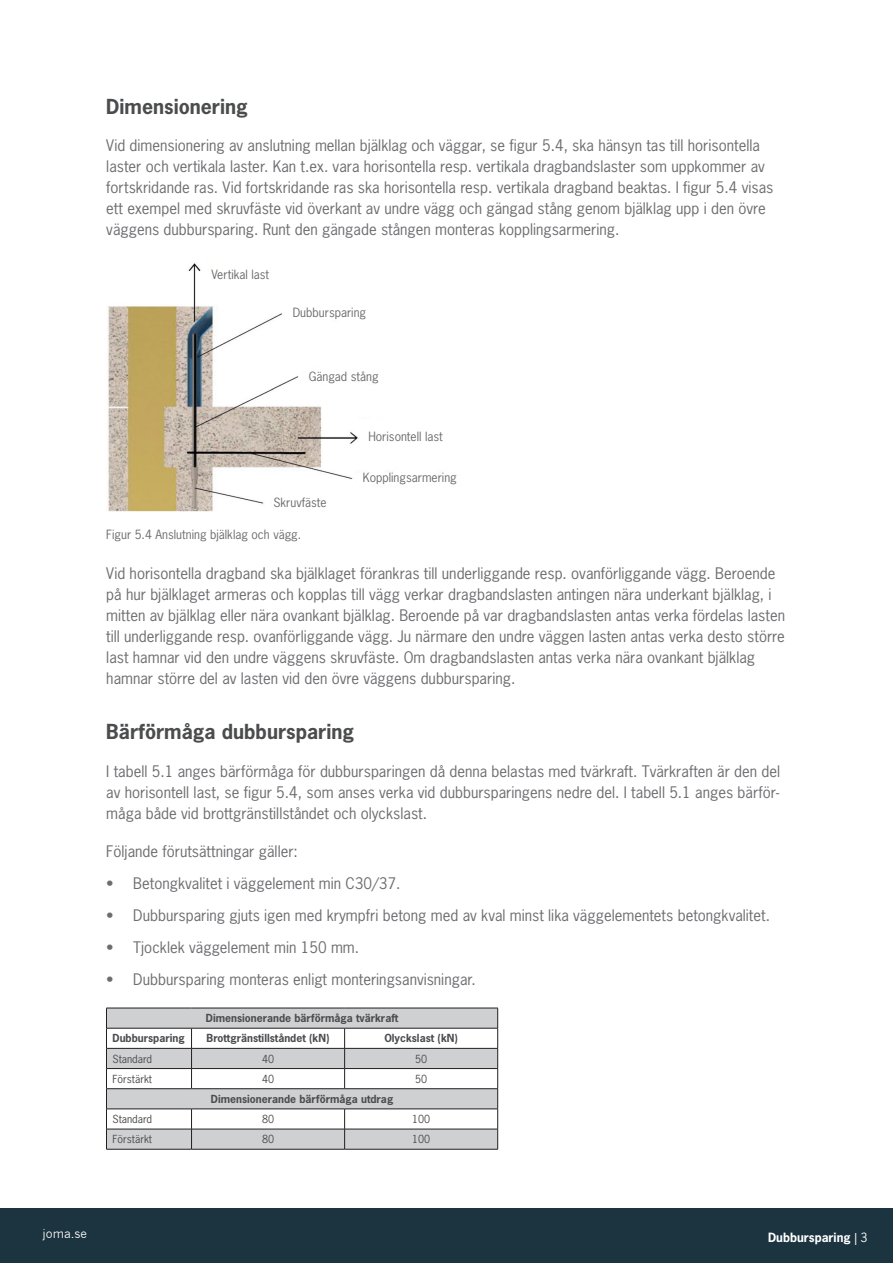
<style>
.page{position:relative;width:893px;height:1263px;background:#fff}
.page>*{position:absolute;margin:0;border:0;box-sizing:border-box;transform-origin:0 0}
.Underrubrik_2{font:700 19.5px "News Gothic Std";color:#4b4c4d}
.Brödtext{font:15px/21px "News Gothic Std";color:#6c6d70}
.Bildtext{font:12px "News Gothic Std";color:#6c6d70}
.t1{font:700 12px "News Gothic Std";color:#fff}
.t2{font:12px "News Gothic";color:#fff}
.t3{font:700 10.5px "News Gothic Std";color:#4b4c4d}
.t4{font:10.5px "News Gothic Std";color:#4b4c4d}
.s1{font-weight:400}
</style>
<div class="page">
<div style="left:0;top:1208px;width:893px;height:55px;background:#1c3340"></div>
<img style="left:107px;top:263px;width:283px;height:249px">
<svg style="left:107px;top:1009px;width:390px;height:140px;fill:#cfd0d2"></svg>
<hr style="left:106px;top:1008px;width:86px;height:1px;background:#231f20">
<hr style="left:192px;top:1008px;width:153px;height:1px;background:#231f20">
<hr style="left:345px;top:1008px;width:153px;height:1px;background:#231f20">
<hr style="left:106px;top:1028px;width:86px;height:1px;background:#231f20">
<hr style="left:192px;top:1028px;width:153px;height:1px;background:#231f20">
<hr style="left:345px;top:1028px;width:153px;height:1px;background:#231f20">
<hr style="left:106px;top:1048px;width:86px;height:1px;background:#231f20">
<hr style="left:192px;top:1048px;width:153px;height:1px;background:#231f20">
<hr style="left:345px;top:1048px;width:153px;height:1px;background:#231f20">
<hr style="left:106px;top:1068px;width:86px;height:1px;background:#231f20">
<hr style="left:192px;top:1068px;width:153px;height:1px;background:#231f20">
<svg style="left:191px;top:1028px;width:1px;height:60px"></svg>
<hr style="left:345px;top:1068px;width:153px;height:1px;background:#231f20">
<svg style="left:344px;top:1028px;width:1px;height:60px"></svg>
<hr style="left:106px;top:1088px;width:86px;height:1px;background:#231f20">
<hr style="left:192px;top:1088px;width:153px;height:1px;background:#231f20">
<hr style="left:345px;top:1088px;width:153px;height:1px;background:#231f20">
<hr style="left:106px;top:1108px;width:86px;height:1px;background:#231f20">
<hr style="left:192px;top:1108px;width:153px;height:1px;background:#231f20">
<hr style="left:345px;top:1108px;width:153px;height:1px;background:#231f20">
<hr style="left:106px;top:1129px;width:86px;height:1px;background:#231f20">
<svg style="left:106px;top:1008px;width:1px;height:141px"></svg>
<hr style="left:192px;top:1129px;width:153px;height:1px;background:#231f20">
<svg style="left:191px;top:1109px;width:1px;height:40px"></svg>
<hr style="left:345px;top:1129px;width:153px;height:1px;background:#231f20">
<svg style="left:344px;top:1109px;width:1px;height:40px"></svg>
<svg style="left:497px;top:1008px;width:1px;height:141px"></svg>
<hr style="left:106px;top:1149px;width:86px;height:1px;background:#231f20">
<hr style="left:192px;top:1149px;width:153px;height:1px;background:#231f20">
<hr style="left:345px;top:1149px;width:153px;height:1px;background:#231f20">
<p class="Underrubrik_2" style="left:106px;top:94px;width:143px">Dimensionering</p>
<p class="Brödtext" style="left:106px;top:135px;width:669px">Vid dimensionering av anslutning mellan bjälklag och väggar, se figur 5.4, ska hänsyn tas till horisontella laster och vertikala laster. Kan t.ex. vara horisontella resp. vertikala dragbandslaster som uppkommer av fortskridande ras. Vid fortskridande ras ska horisontella resp. vertikala dragband beaktas. I figur 5.4 visas ett exempel med skruvfäste vid överkant av undre vägg och gängad stång genom bjälklag upp i den övre väggens dubbursparing. Runt den gängade stången monteras kopplingsarmering.</p>
<p class="Bildtext" style="left:211px;top:266px;width:59px">Vertikal last</p>
<p class="Bildtext" style="left:293px;top:305px;width:75px">Dubbursparing</p>
<p class="Bildtext" style="left:309px;top:368px;width:71px">Gängad stång</p>
<p class="Bildtext" style="left:368px;top:429px;width:76px">Horisontell last</p>
<p class="Bildtext" style="left:363px;top:469px;width:96px">Kopplingsarmering</p>
<p class="Bildtext" style="left:273px;top:495px;width:55px">Skruvfäste</p>
<p class="Bildtext" style="left:106px;top:526px;width:197px">Figur 5.4 Anslutning bjälklag och vägg.</p>
<p class="Brödtext" style="left:106px;top:563px;width:680px">Vid horisontella dragband ska bjälklaget förankras till underliggande resp. ovanförliggande vägg. Beroende på hur bjälklaget armeras och kopplas till vägg verkar dragbandslasten antingen nära underkant bjälklag, i mitten av bjälklag eller nära ovankant bjälklag. Beroende på var dragbandslasten antas verka fördelas lasten till underliggande resp. ovanförliggande vägg. Ju närmare den undre väggen lasten antas verka desto större last hamnar vid den undre väggens skruvfäste. Om dragbandslasten antas verka nära ovankant bjälklag hamnar större del av lasten vid den övre väggens dubbursparing.</p>
<p class="Underrubrik_2" style="left:106px;top:718px;width:249px">Bärförmåga dubbursparing</p>
<p class="Brödtext" style="left:106px;top:760px;width:675px;text-align:justify">I tabell 5.1 anges bärförmåga för dubbursparingen då denna belastas med tvärkraft. Tvärkraften är den del av horisontell last, se figur 5.4, som anses verka vid dubbursparingens nedre del. I tabell 5.1 anges bärför&shy;måga både vid brottgränstillståndet och olyckslast.</p>
<p class="Brödtext" style="left:106px;top:840px;width:193px">Följande förutsättningar gäller:</p>
<p class="Brödtext" style="left:106px;top:872px;width:296px">• Betongkvalitet i väggelement min C30/37.</p>
<p class="Brödtext" style="left:106px;top:904px;width:665px">• Dubbursparing gjuts igen med krympfri betong med av kval minst lika väggelementets betongkvalitet.</p>
<p class="Brödtext" style="left:106px;top:936px;width:254px">• Tjocklek väggelement min 150 mm.</p>
<p class="Brödtext" style="left:106px;top:968px;width:371px">• Dubbursparing monteras enligt monteringsanvisningar.</p>
<p class="t3" style="left:206px;top:1011px;width:194px">Dimensionerande bärförmåga tvärkraft</p>
<p class="t3" style="left:112px;top:1031px;width:74px">Dubbursparing</p>
<p class="t3" style="left:207px;top:1031px;width:124px">Brottgränstillståndet (kN)</p>
<p class="t3" style="left:384px;top:1031px;width:75px">Olyckslast (kN)</p>
<p class="t4" style="left:112px;top:1052px;width:41px">Standard</p>
<p class="t4" style="left:262px;top:1052px;width:14px">40</p>
<p class="t4" style="left:415px;top:1052px;width:14px">50</p>
<p class="t4" style="left:112px;top:1072px;width:41px">Förstärkt</p>
<p class="t4" style="left:262px;top:1072px;width:14px">40</p>
<p class="t4" style="left:415px;top:1072px;width:14px">50</p>
<p class="t3" style="left:211px;top:1092px;width:184px">Dimensionerande bärförmåga utdrag</p>
<p class="t4" style="left:112px;top:1112px;width:41px">Standard</p>
<p class="t4" style="left:262px;top:1112px;width:14px">80</p>
<p class="t4" style="left:412px;top:1112px;width:20px">100</p>
<p class="t4" style="left:112px;top:1132px;width:41px">Förstärkt</p>
<p class="t4" style="left:262px;top:1132px;width:14px">80</p>
<p class="t4" style="left:412px;top:1132px;width:20px">100</p>
<p class="t2" style="left:43px;top:1227px;width:46px">joma.se</p>
<p class="t1" style="left:768px;top:1229px;width:101px">Dubbursparing <span class="s1">| 3</span></p>
</div>
